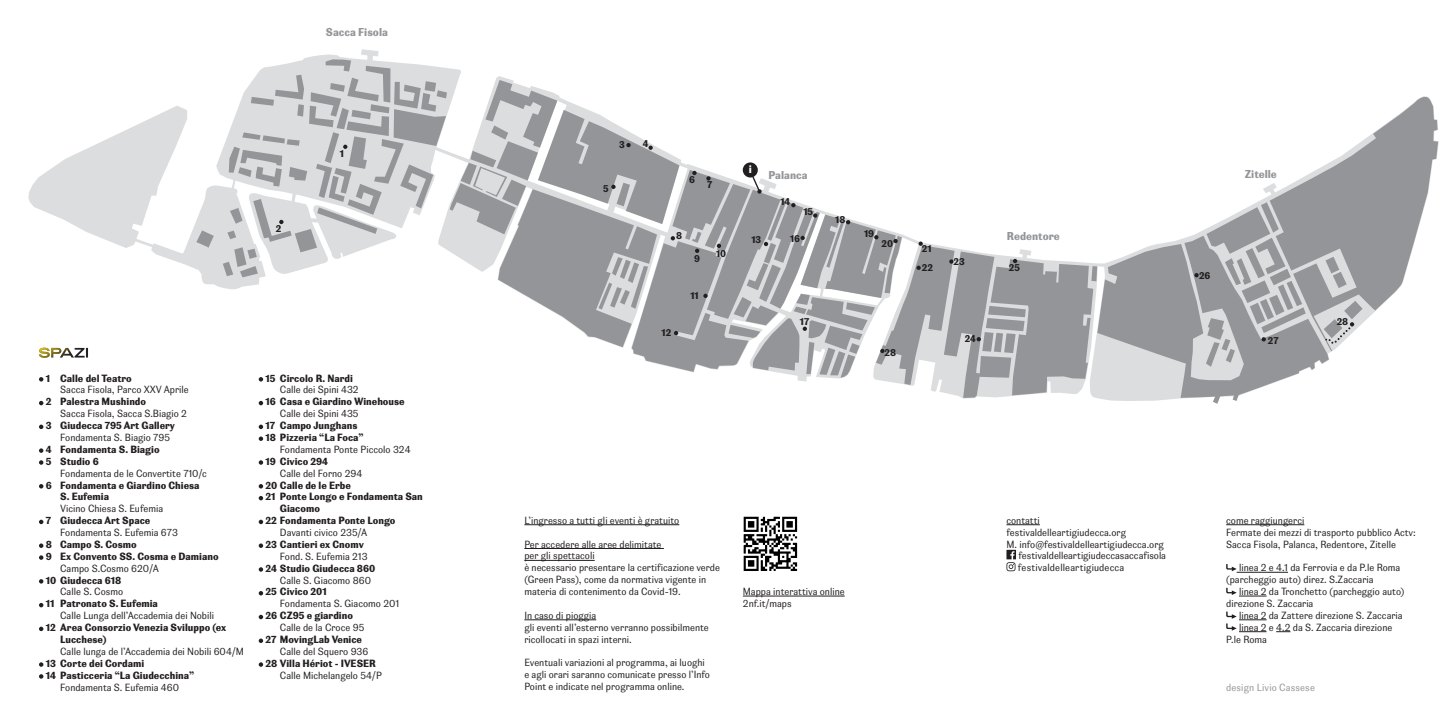
<style>
.page{position:relative;width:1453px;height:727px;background:#fff}
.page>*{position:absolute;margin:0;border:0;box-sizing:border-box;transform-origin:0 0}
.t1{font:10.88px "Parmigiano Sans Std Bld";color:#939598}
.t2{font:10.88px "Parmigiano Sans Std Bld";color:#fff}
.testo{font:10px/11.9px "Parmigiano Sans Std";color:#231f20}
.testo-2{font:10px/11.9px "Parmigiano Sans Std Bld";color:#231f20}
.t3{font:10px "Parmigiano Sans Std";letter-spacing:.015em;color:#939598}
.t4{font:9.62px "Parmigiano Sans Std Bld";color:#231f20}
.s1{font-family:"Parmigiano Sans Std Bld"}
.s2{font-family:"Parmigiano Sans Std"}
</style>
<div class="page">
<svg style="left:28px;top:106px;width:1411px;height:295px"></svg>
<svg style="left:196px;top:230px;width:18px;height:18px"></svg>
<svg style="left:39px;top:347px;width:49px;height:10px"></svg>
<svg style="left:39px;top:377px;width:4px;height:4px"></svg>
<svg style="left:39px;top:401px;width:4px;height:4px"></svg>
<svg style="left:39px;top:424px;width:4px;height:5px"></svg>
<svg style="left:39px;top:448px;width:4px;height:4px"></svg>
<svg style="left:39px;top:460px;width:4px;height:4px"></svg>
<svg style="left:39px;top:484px;width:4px;height:4px"></svg>
<svg style="left:39px;top:519px;width:4px;height:5px"></svg>
<svg style="left:39px;top:543px;width:4px;height:4px"></svg>
<svg style="left:39px;top:555px;width:4px;height:4px"></svg>
<svg style="left:39px;top:579px;width:4px;height:4px"></svg>
<svg style="left:39px;top:602px;width:4px;height:5px"></svg>
<svg style="left:39px;top:626px;width:4px;height:5px"></svg>
<svg style="left:39px;top:662px;width:4px;height:4px"></svg>
<svg style="left:39px;top:674px;width:4px;height:4px"></svg>
<svg style="left:223px;top:49px;width:1215px;height:356px"></svg>
<svg style="left:259px;top:424px;width:4px;height:5px"></svg>
<svg style="left:259px;top:436px;width:4px;height:5px"></svg>
<svg style="left:259px;top:460px;width:4px;height:4px"></svg>
<svg style="left:259px;top:484px;width:4px;height:4px"></svg>
<svg style="left:259px;top:496px;width:4px;height:4px"></svg>
<svg style="left:259px;top:519px;width:4px;height:5px"></svg>
<svg style="left:259px;top:543px;width:4px;height:4px"></svg>
<svg style="left:259px;top:567px;width:4px;height:4px"></svg>
<svg style="left:259px;top:591px;width:4px;height:4px"></svg>
<svg style="left:259px;top:614px;width:4px;height:5px"></svg>
<svg style="left:259px;top:638px;width:4px;height:4px"></svg>
<svg style="left:259px;top:662px;width:4px;height:4px"></svg>
<hr style="left:1006px;top:524px;width:34px;height:1px;background:#231f20">
<svg style="left:1006px;top:549px;width:10px;height:22px"></svg>
<hr style="left:1226px;top:524px;width:78px;height:1px;background:#231f20">
<hr style="left:1236px;top:572px;width:52px;height:1px;background:#231f20">
<svg style="left:1276px;top:631px;width:14px;height:1px"></svg>
<svg style="left:1226px;top:564px;width:10px;height:7px"></svg>
<svg style="left:1226px;top:587px;width:40px;height:9px"></svg>
<svg style="left:1226px;top:611px;width:40px;height:21px"></svg>
<hr style="left:524px;top:524px;width:155px;height:1px;background:#231f20">
<hr style="left:524px;top:548px;width:140px;height:1px;background:#231f20">
<hr style="left:524px;top:560px;width:71px;height:1px;background:#231f20">
<hr style="left:524px;top:619px;width:72px;height:1px;background:#231f20">
<hr style="left:743px;top:595px;width:102px;height:1px;background:#231f20">
<img style="left:743px;top:516px;width:55px;height:55px">
<p class="t1" style="left:326px;top:26px;width:63px">Sacca Fisola</p>
<p class="t4" style="left:276px;top:222px;width:7px">2</p>
<p class="t4" style="left:340px;top:147px;width:6px">1</p>
<p class="testo" style="left:60px;top:372px;width:130px;text-indent:-14px"><span class="s1">1 Calle del Teatro<br></span>Sacca Fisola, Parco XXV Aprile</p>
<p class="testo" style="left:60px;top:396px;width:128px;text-indent:-14px"><span class="s1">2 Palestra Mushindo<br></span>Sacca Fisola, Sacca S.Biagio 2</p>
<p class="testo-2" style="left:60px;top:419px;width:116px;text-indent:-14px">3 Giudecca 795 Art Gallery<br><span class="s2">Fondamenta S. Biagio 795</span></p>
<p class="testo-2" style="left:46px;top:443px;width:115px">4 Fondamenta S. Biagio</p>
<p class="testo" style="left:60px;top:455px;width:148px;text-indent:-14px"><span class="s1">5 Studio 6<br></span>Fondamenta de le Convertite 710/c</p>
<p class="testo-2" style="left:60px;top:479px;width:141px;text-indent:-14px">6 Fondamenta e Giardino Chiesa<br>S. Eufemia<br><span class="s2">Vicino Chiesa S. Eufemia</span></p>
<p class="testo" style="left:60px;top:514px;width:119px;text-indent:-14px"><span class="s1">7 Giudecca Art Space<br></span>Fondamenta S. Eufemia 673</p>
<p class="testo-2" style="left:46px;top:538px;width:93px">8 Campo S. Cosmo</p>
<p class="testo-2" style="left:60px;top:550px;width:160px;text-indent:-14px">9 Ex Convento SS. Cosma e Damiano<br><span class="s2">Campo S.Cosmo 620/A</span></p>
<p class="testo-2" style="left:46px;top:574px;width:79px;text-align:right">10 Giudecca 618<br><span class="s2">Calle S. Cosmo</span></p>
<p class="testo" style="left:60px;top:597px;width:155px;text-indent:-14px"><span class="s1">11 Patronato S. Eufemia<br></span>Calle Lunga dell’Accademia dei Nobili</p>
<p class="testo-2" style="left:60px;top:621px;width:185px;text-indent:-14px">12 Area Consorzio Venezia Sviluppo (ex<br>Lucchese)<br><span class="s2">Calle lunga de l’Accademia dei Nobili 604/M</span></p>
<p class="testo-2" style="left:46px;top:657px;width:100px">13 Corte dei Cordami</p>
<p class="testo-2" style="left:46px;top:669px;width:150px;text-align:center">14 Pasticceria “La Giudecchina”<br><span class="s2">Fondamenta S. Eufemia 460</span></p>
<p class="testo-2" style="left:280px;top:372px;width:80px;text-indent:-14px">15 Circolo R. Nardi<br><span class="s2">Calle dei Spini 432</span></p>
<p class="testo-2" style="left:280px;top:395px;width:126px;text-indent:-14px">16 Casa e Giardino Winehouse<br><span class="s2">Calle dei Spini 435</span></p>
<p class="testo-2" style="left:265px;top:419px;width:93px">17 Campo Junghans</p>
<p class="testo" style="left:280px;top:431px;width:132px;text-indent:-14px"><span class="s1">18 Pizzeria “La Foca”<br></span>Fondamenta Ponte Piccolo 324</p>
<p class="testo" style="left:280px;top:455px;width:84px;text-indent:-14px"><span class="s1">19 Civico 294<br></span>Calle del Forno 294</p>
<p class="testo-2" style="left:265px;top:479px;width:87px">20 Calle de le Erbe</p>
<p class="testo-2" style="left:280px;top:490px;width:144px;text-indent:-14px">21 Ponte Longo e Fondamenta San<br>Giacomo</p>
<p class="testo-2" style="left:280px;top:514px;width:117px;text-indent:-14px">22 Fondamenta Ponte Longo<br><span class="s2">Davanti civico 235/A</span></p>
<p class="testo-2" style="left:280px;top:538px;width:89px;text-indent:-14px">23 Cantieri ex Cnomv<br><span class="s2">Fond. S. Eufemia 213</span></p>
<p class="testo-2" style="left:280px;top:562px;width:97px;text-indent:-14px">24 Studio Giudecca 860<br><span class="s2">Calle S. Giacomo 860</span></p>
<p class="testo" style="left:280px;top:586px;width:121px;text-indent:-14px"><span class="s1">25 Civico 201<br></span>Fondamenta S. Giacomo 201</p>
<p class="testo" style="left:280px;top:609px;width:86px;text-indent:-14px"><span class="s1">26 CZ95 e giardino<br></span>Calle de la Croce 95</p>
<p class="testo-2" style="left:280px;top:633px;width:90px;text-indent:-14px">27 MovingLab Venice<br><span class="s2">Calle del Squero 936</span></p>
<p class="testo" style="left:280px;top:657px;width:103px;text-indent:-14px"><span class="s1">28 Villa Hériot - IVESER<br></span>Calle Michelangelo 54/P</p>
<p class="t4" style="left:619px;top:139px;width:7px">3</p>
<p class="t4" style="left:643px;top:137px;width:7px">4</p>
<p class="t4" style="left:603px;top:183px;width:7px">5</p>
<p class="t4" style="left:689px;top:173px;width:7px">6</p>
<p class="t4" style="left:707px;top:179px;width:7px">7</p>
<p class="t4" style="left:676px;top:230px;width:7px">8</p>
<p class="t4" style="left:694px;top:252px;width:7px">9</p>
<p class="t4" style="left:690px;top:289px;width:10px">11</p>
<p class="t4" style="left:661px;top:327px;width:11px">12</p>
<p class="t4" style="left:716px;top:247px;width:12px">10</p>
<p class="t2" style="left:749px;top:162px;width:5px">i</p>
<p class="t4" style="left:751px;top:233px;width:11px">13</p>
<p class="t1" style="left:768px;top:168px;width:41px">Palanca</p>
<p class="t4" style="left:780px;top:196px;width:11px">14</p>
<p class="t4" style="left:803px;top:205px;width:11px">15</p>
<p class="t4" style="left:790px;top:233px;width:12px">16</p>
<p class="t4" style="left:835px;top:213px;width:12px">18</p>
<p class="t4" style="left:864px;top:227px;width:12px">19</p>
<p class="t4" style="left:881px;top:237px;width:13px">20</p>
<p class="t4" style="left:800px;top:315px;width:11px">17</p>
<p class="t4" style="left:884px;top:346px;width:13px">28</p>
<p class="t4" style="left:922px;top:242px;width:11px">21</p>
<p class="t4" style="left:922px;top:261px;width:13px">22</p>
<p class="t4" style="left:953px;top:255px;width:13px">23</p>
<p class="t4" style="left:965px;top:332px;width:13px">24</p>
<p class="t1" style="left:1007px;top:229px;width:54px">Redentore</p>
<p class="t4" style="left:1009px;top:261px;width:13px">25</p>
<p class="t1" style="left:1245px;top:167px;width:34px">Zitelle</p>
<p class="t4" style="left:1199px;top:269px;width:13px">26</p>
<p class="t4" style="left:1268px;top:334px;width:12px">27</p>
<p class="t4" style="left:1336px;top:315px;width:13px">28</p>
<p class="testo" style="left:524px;top:514px;width:156px">L’ingresso a tutti gli eventi è gratuito</p>
<p class="testo" style="left:524px;top:538px;width:197px">Per accedere alle aree delimitate<br>per gli spettacoli<br>è necessario presentare la certificazione verde (Green Pass), come da normativa vigente in materia di contenimento da Covid-19.</p>
<p class="testo" style="left:524px;top:609px;width:186px">In caso di pioggia<br>gli eventi all’esterno verranno possibilmente ricollocati in spazi interni.</p>
<p class="testo" style="left:524px;top:656px;width:187px">Eventuali variazioni al programma, ai luoghi e agli orari saranno comunicate presso l’Info<br>Point e indicate nel programma online.</p>
<p class="testo" style="left:743px;top:585px;width:103px">Mappa interattiva online</p>
<p class="testo" style="left:743px;top:597px;width:50px">2nf.it/maps</p>
<p class="testo" style="left:1006px;top:514px;width:35px">contatti</p>
<p class="testo" style="left:1006px;top:526px;width:121px">festivaldelleartigiudecca.org</p>
<p class="testo" style="left:1006px;top:538px;width:159px">M. info@festivaldelleartigiudecca.org</p>
<p class="testo" style="left:1018px;top:549px;width:149px">festivaldelleartigiudeccasaccafisola</p>
<p class="testo" style="left:1018px;top:561px;width:108px">festivaldelleartigiudecca</p>
<p class="testo" style="left:1226px;top:514px;width:80px">come raggiungerci</p>
<p class="testo" style="left:1226px;top:526px;width:191px">Fermate dei mezzi di trasporto pubblico Actv:</p>
<p class="testo" style="left:1226px;top:538px;width:171px">Sacca Fisola, Palanca, Redentore, Zitelle</p>
<p class="testo" style="left:1226px;top:561px;width:176px;text-indent:13px">linea 2 e 4.1 da Ferrovia e da P.le Roma (parcheggio auto) direz. S.Zaccaria</p>
<p class="testo" style="left:1226px;top:585px;width:180px;text-indent:13px">linea 2 da Tronchetto (parcheggio auto) direzione S. Zaccaria</p>
<p class="testo" style="left:1239px;top:609px;width:165px">linea 2 da Zattere direzione S. Zaccaria</p>
<p class="testo" style="left:1226px;top:621px;width:168px;text-indent:13px">linea 2 e 4.2 da S. Zaccaria direzione<br>P.le Roma</p>
<p class="t3" style="left:1226px;top:681px;width:90px">design Livio Cassese</p>
</div>
